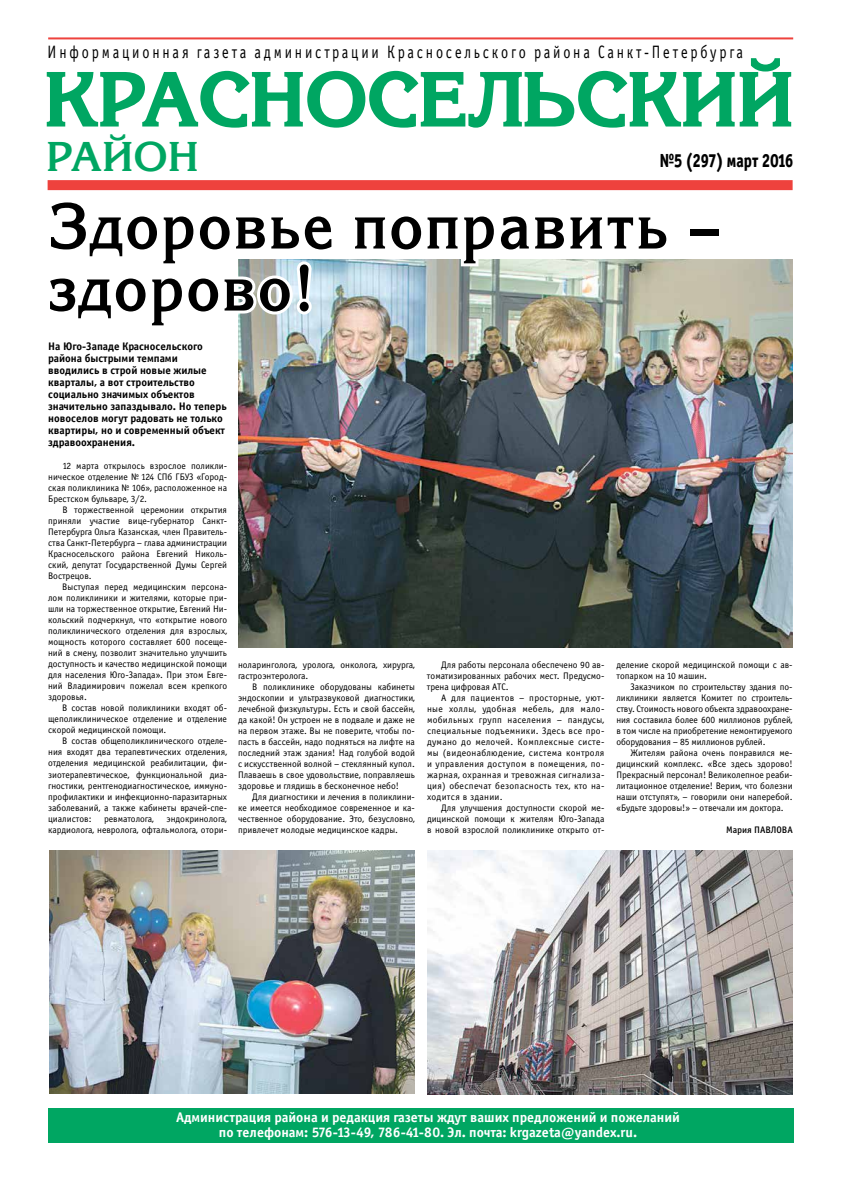
<style>
.page{position:relative;width:842px;height:1191px;background:#fff}
.page>*{position:absolute;margin:0;border:0;box-sizing:border-box;transform-origin:0 0}
.t1{font:700 75px "Korinna C";color:#00a662}
.t2{font:700 64.4px/62px "Korinna C";letter-spacing:.04em;color:#000;scale:.92 1}
.t3{font:700 41.5px "Korinna C";color:#00a662}
.t4{font:19px "Officina Sans Extra Bold C";color:#000;scale:.79 1}
.t5{font:18px "Officina Sans Book C";letter-spacing:.2em;color:#000;scale:.79 1}
.t6{font:14px/15px "Officina Sans Bold C";color:#fff;text-align:center}
.t7{font:11px/12px "Officina Sans Bold OSC";color:#000}
.t8{font:9.5px/11px "Officina Sans Book C";color:#000;text-align:justify}
.t9{font:9.5px "Officina Sans Medium C";color:#000}
</style>
<div class="page">
<hr style="left:48px;top:37px;width:745px;height:2px;background:#ee423d">
<div style="left:48px;top:180px;width:745px;height:10px;background:#ee423d"></div>
<svg style="left:46px;top:58px;width:746px;height:70px"></svg>
<img style="left:238px;top:260px;width:555px;height:388px">
<div style="left:48px;top:1108px;width:746px;height:34px;background:#00a662"></div>
<svg style="left:349px;top:259px;width:323px;height:10px;background:#bdc9c1"></svg>
<svg style="left:238px;top:259px;width:99px;height:72px"></svg>
<img style="left:427px;top:850px;width:366px;height:244px">
<img style="left:49px;top:850px;width:366px;height:243px">
<h3 class="t5" style="left:48px;top:43px;width:882px">Информационная газета администрации красносельского района санкт-петербурга</h3>
<h1 class="t1" style="left:44px;top:55px;width:751px">Красносельский</h1>
<h3 class="t3" style="left:46px;top:132px;width:154px">район</h3>
<h3 class="t4" style="left:660px;top:149px;width:170px">№5 (297) март 2016</h3>
<h2 class="t2" style="left:48px;top:195px;width:735px">Здоровье поправить – здорово!</h2>
<p class="t7" style="left:48px;top:341px;width:180px">На Юго-Западе Красносельского района быстрыми темпами вводились в строй новые жилые кварталы, а вот строительство социально значимых объектов значительно запаздывало. Но теперь новоселов могут радовать не только квартиры, но и современный объект здравоохранения.</p>
<p class="t8" style="left:48px;top:461px;width:180px;text-indent:14px">12 марта открылось взрослое поликли&shy;ническое отделение № 124 СПб ГБУЗ «Город&shy;ская поликлиника № 106», расположенное на Брестском бульваре, 3/2.</p>
<p class="t8" style="left:48px;top:505px;width:180px;text-indent:14px">В торжественной церемонии открытия приняли участие вице-губернатор Санкт-Петербурга Ольга Казанская, член Правитель&shy;ства Санкт-Петербурга – глава администрации Красносельского района Евгений Николь&shy;ский, депутат Государственной Думы Сергей Вострецов.</p>
<p class="t8" style="left:48px;top:582px;width:180px;text-indent:14px">Выступая перед медицинским персона&shy;лом поликлиники и жителями, которые при&shy;шли на торжественное открытие, Евгений Ни&shy;кольский подчеркнул, что «открытие нового поликлинического отделения для взрослых, мощность которого составляет 600 посеще&shy;ний в смену, позволит значительно улучшить доступность и качество медицинской помощи для населения Юго-Запада». При этом Евге&shy;ний Владимирович пожелал всем крепкого здоровья.</p>
<p class="t8" style="left:48px;top:703px;width:180px;text-indent:14px">В состав новой поликлиники входят об&shy;щеполиклиническое отделение и отделение скорой медицинской помощи.</p>
<p class="t8" style="left:48px;top:736px;width:180px;text-indent:14px">В состав общеполиклинического отделе&shy;ния входят два терапевтических отделения, отделения медицинской реабилитации, фи&shy;зиотерапевтическое, функциональной диа&shy;гностики, рентгенодиагностическое, иммуно&shy;профилактики и инфекционно-паразитарных заболеваний, а также кабинеты врачей-спе&shy;циалистов:</p>
<p class="t8" style="left:48px;top:813px;width:180px;text-align:right">эндокринолога,<br>кардиолога, невролога, офтальмолога, отори-</p>
<p class="t8" style="left:104px;top:813px;width:51px">ревматолога,</p>
<p class="t8" style="left:238px;top:659px;width:178px">ноларинголога, уролога, онколога, хирурга, гастроэнтеролога.</p>
<p class="t8" style="left:238px;top:681px;width:178px;text-indent:14px">В поликлинике оборудованы кабинеты эндоскопии и ультразвуковой диагностики, лечебной физкультуры. Есть и свой бассейн, да какой! Он устроен не в подвале и даже не на первом этаже. Вы не поверите, чтобы по&shy;пасть в бассейн, надо подняться на лифте на последний этаж здания! Над голубой водой с искусственной волной – стеклянный купол.<br>Плаваешь в свое удовольствие, поправляешь здоровье и глядишь в бесконечное небо!</p>
<p class="t8" style="left:238px;top:791px;width:178px;text-indent:14px">Для диагностики и лечения в поликлини&shy;ке имеется необходимое современное и ка&shy;чественное оборудование. Это, безусловно, привлечет молодые медицинское кадры.</p>
<p class="t8" style="left:427px;top:659px;width:179px;text-indent:14px">Для работы персонала обеспечено 90 ав&shy;томатизированных рабочих мест. Предусмо&shy;трена цифровая АТС.</p>
<p class="t8" style="left:427px;top:692px;width:179px;text-indent:14px">А для пациентов – просторные, уют&shy;ные холлы, удобная мебель, для мало&shy;мобильных групп населения – пандусы, специальные подъемники. Здесь все про&shy;думано до мелочей. Комплексные систе&shy;мы (видеонаблюдение, система контроля и управления доступом в помещения, по&shy;жарная, охранная и тревожная сигнализа&shy;ция) обеспечат безопасность тех, кто на&shy;ходится в здании.</p>
<p class="t8" style="left:427px;top:802px;width:179px;text-indent:14px">Для улучшения доступности скорой ме&shy;дицинской помощи к жителям Юго-Запада в новой взрослой поликлинике открыто от-</p>
<p class="t8" style="left:616px;top:659px;width:178px">деление скорой медицинской помощи с ав&shy;топарком на 10 машин.</p>
<p class="t8" style="left:616px;top:681px;width:178px;text-indent:14px">Заказчиком по строительству здания по&shy;ликлиники является Комитет по строитель&shy;ству. Стоимость нового объекта здравоохране&shy;ния составила более 600 миллионов рублей, в том числе на приобретение немонтируемого оборудования – 85 миллионов рублей.</p>
<p class="t8" style="left:616px;top:747px;width:178px;text-indent:14px">Жителям района очень понравился ме&shy;дицинский комплекс. «Все здесь здорово!<br>Прекрасный персонал! Великолепное реаби&shy;литационное отделение! Верим, что болезни наши отступят», – говорили они наперебой. «Будьте здоровы!» – отвечали им доктора.</p>
<p class="t9" style="left:726px;top:824px;width:68px">Мария ПАВЛОВА</p>
<h3 class="t6" style="left:176px;top:1110px;width:505px">Администрация района и редакция газеты ждут ваших предложений и пожеланий по телефонам: 576-13-49, 786-41-80. Эл. почта: krgazeta@yandex.ru.</h3>
</div>
